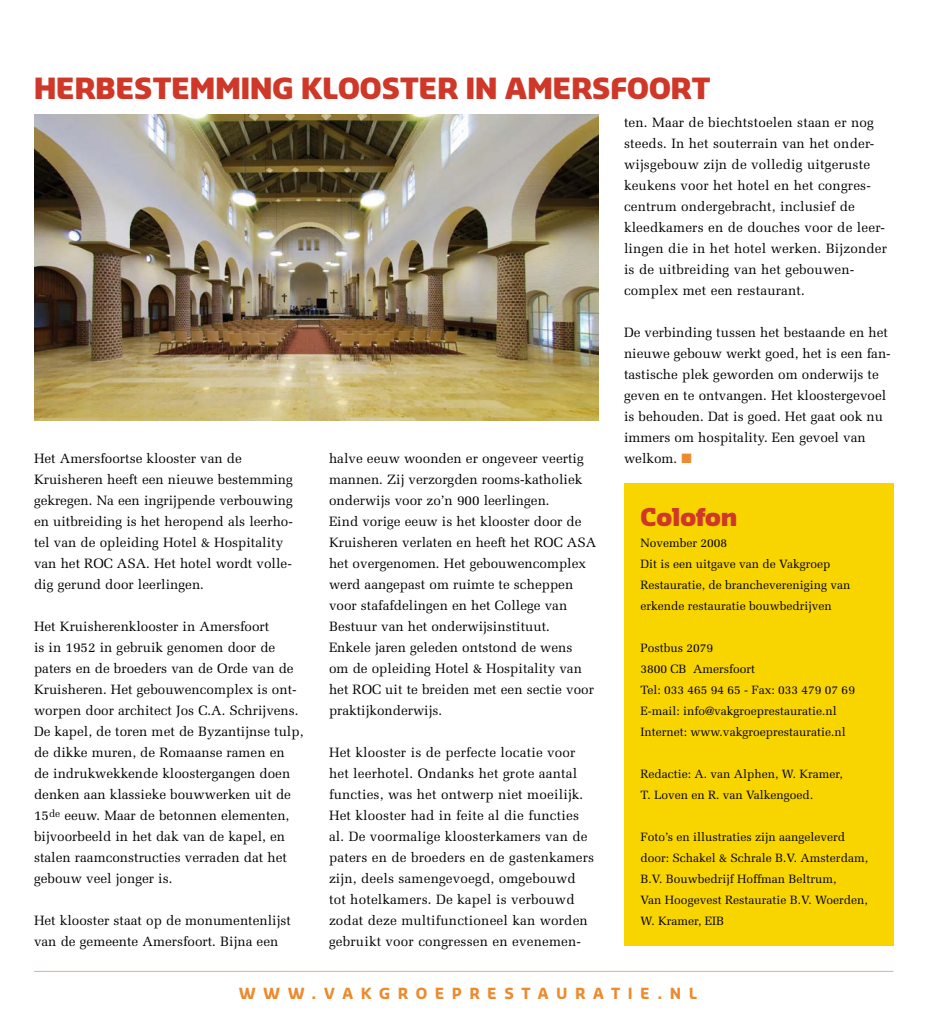
<style>
.page{position:relative;width:936px;height:1021px;background:#fff}
.page>*{position:absolute;margin:0;border:0;box-sizing:border-box;transform-origin:0 0}
.Kop{font:900 28.5px "Sansa";color:#cf3828}
.t1{font:900 24px "Sansa";color:#cf3828}
.t2{font:700 15px "Sansa";letter-spacing:.5em;color:#ec8a2d}
.Platte_Tekst{font:13.5px/21px "Melior";color:#000}
.t3{font:12px/21px "Melior";color:#000}
.s1{color:#ec8a2d}
</style>
<div class="page">
<hr style="left:34px;top:971px;width:859px;height:1px;background:#e9aa8e">
<div style="left:624px;top:484px;width:269px;height:462px;background:#f9d500"></div>
<img style="left:34px;top:114px;width:564px;height:307px">
<p class="Kop" style="left:34px;top:69px;width:677px">HERBESTEMMING KLOOSTER IN AMERSFOORT</p>
<p class="Platte_Tekst" style="left:34px;top:447px;width:260px">Het Amersfoortse klooster van de Kruisheren heeft een nieuwe bestemming gekregen. Na een ingrijpende verbouwing en uitbreiding is het heropend als leerho&shy;tel van de opleiding Hotel &amp; Hospitality van het ROC ASA. Het hotel wordt volle&shy;dig gerund door leerlingen.</p>
<p class="Platte_Tekst" style="left:34px;top:615px;width:271px">Het Kruisherenklooster in Amersfoort<br>is in 1952 in gebruik genomen door de paters en de broeders van de Orde van de Kruisheren. Het gebouwencomplex is ont&shy;worpen door architect Jos C.A. Schrijvens.<br>De kapel, de toren met de Byzantijnse tulp, de dikke muren, de Romaanse ramen en<br>de indrukwekkende kloostergangen doen denken aan klassieke bouwwerken uit de 15<sup>de</sup> eeuw. Maar de betonnen elementen, bijvoorbeeld in het dak van de kapel, en stalen raamconstructies verraden dat het gebouw veel jonger is.</p>
<p class="Platte_Tekst" style="left:34px;top:909px;width:258px">Het klooster staat op de monumentenlijst van de gemeente Amersfoort. Bijna een</p>
<p class="Platte_Tekst" style="left:329px;top:447px;width:269px">halve eeuw woonden er ongeveer veertig mannen. Zij verzorgden rooms-katholiek onderwijs voor zo’n 900 leerlingen.<br>Eind vorige eeuw is het klooster door de Kruisheren verlaten en heeft het ROC ASA het overgenomen. Het gebouwencomplex werd aangepast om ruimte te scheppen voor stafafdelingen en het College van Bestuur van het onderwijsinstituut.<br>Enkele jaren geleden ontstond de wens<br>om de opleiding Hotel &amp; Hospitality van het ROC uit te breiden met een sectie voor praktijkonderwijs.</p>
<p class="Platte_Tekst" style="left:329px;top:741px;width:267px">Het klooster is de perfecte locatie voor het leerhotel. Ondanks het grote aantal functies, was het ontwerp niet moeilijk.<br>Het klooster had in feite al die functies al. De voormalige kloosterkamers van de paters en de broeders en de gastenkamers zijn, deels samengevoegd, omgebouwd tot hotelkamers. De kapel is verbouwd zodat deze multifunctioneel kan worden gebruikt voor congressen en evenemen-</p>
<p class="Platte_Tekst" style="left:624px;top:111px;width:264px">ten. Maar de biechtstoelen staan er nog steeds. In het souterrain van het onder&shy;wijsgebouw zijn de volledig uitgeruste keukens voor het hotel en het congres&shy;centrum ondergebracht, inclusief de kleedkamers en de douches voor de leer&shy;lingen die in het hotel werken. Bijzonder is de uitbreiding van het gebouwen&shy;complex met een restaurant.</p>
<p class="Platte_Tekst" style="left:624px;top:321px;width:268px">De verbinding tussen het bestaande en het nieuwe gebouw werkt goed, het is een fan&shy;tastische plek geworden om onderwijs te geven en te ontvangen. Het kloostergevoel is behouden. Dat is goed. Het gaat ook nu immers om hospitality. Een gevoel van welkom. <span class="s1">■</span></p>
<p class="t1" style="left:640px;top:501px;width:98px">Colofon</p>
<p class="t3" style="left:640px;top:532px;width:88px">November 2008</p>
<p class="t3" style="left:640px;top:553px;width:212px">Dit is een uitgave van de Vakgroep<br>Restauratie, de branchevereniging van erkende restauratie bouwbedrijven</p>
<p class="t3" style="left:640px;top:637px;width:74px">Postbus 2079</p>
<p class="t3" style="left:640px;top:658px;width:116px">3800 CB Amersfoort</p>
<p class="t3" style="left:640px;top:679px;width:216px">Tel: 033 465 94 65 - Fax: 033 479 07 69</p>
<p class="t3" style="left:640px;top:700px;width:198px">E-mail: info@vakgroeprestauratie.nl</p>
<p class="t3" style="left:640px;top:721px;width:207px">Internet: www.vakgroeprestauratie.nl</p>
<p class="t3" style="left:640px;top:763px;width:204px">Redactie: A. van Alphen, W. Kramer,<br>T. Loven en R. van Valkengoed.</p>
<p class="t3" style="left:640px;top:826px;width:229px">Foto’s en illustraties zijn aangeleverd door: Schakel &amp; Schrale B.V. Amsterdam, B.V. Bouwbedrijf Hoffman Beltrum,<br>Van Hoogevest Restauratie B.V. Woerden, W. Kramer, EIB</p>
<p class="t2" style="left:239px;top:983px;width:460px">WWW.VAKGROEPRESTAURATIE.NL</p>
</div>
